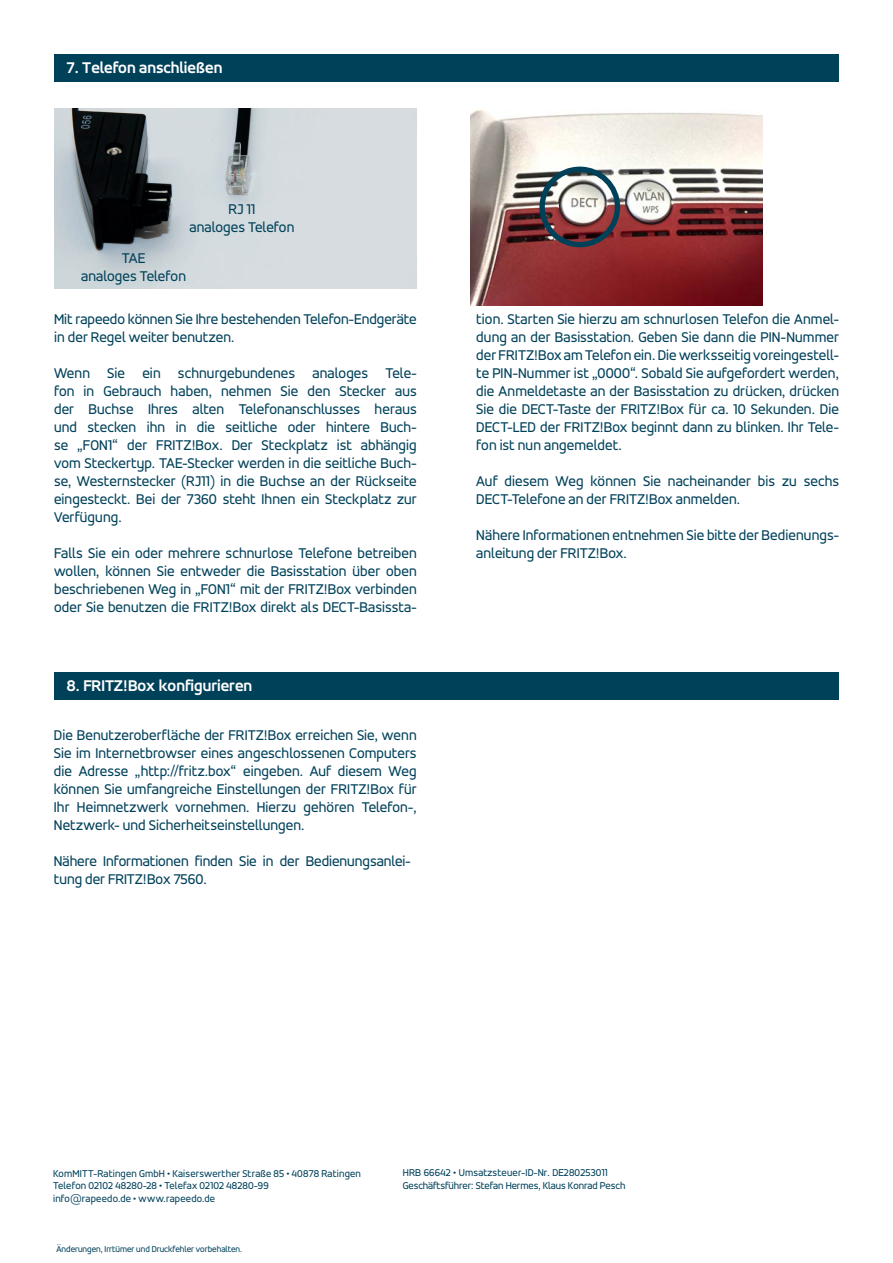
<style>
.page{position:relative;width:893px;height:1263px;background:#fff}
.page>*{position:absolute;margin:0;border:0;box-sizing:border-box;transform-origin:0 0}
.t1{font:700 16.5px "Accord Alternate";color:#fff}
.Text{font:15px/18px "Accord Alternate";letter-spacing:.01em;color:#00415a}
.t2{font:10.5px "Accord Alternate";letter-spacing:.02em;color:#00415a}
.t3{font:10.5px/12.6px "Accord Alternate";color:#00415a}
.t4{font:9px "Accord Alternate";color:#00415a}
</style>
<div class="page">
<img style="left:471px;top:110px;width:291px;height:196px">
<div style="left:54px;top:54px;width:785px;height:27px;background:#00415a"></div>
<div style="left:539px;top:167px;width:81px;height:80px;border:5px solid #00415a;border-radius:50%"></div>
<div style="left:54px;top:673px;width:785px;height:27px;background:#00415a"></div>
<img style="left:54px;top:108px;width:363px;height:180px">
<p class="t1" style="left:67px;top:58px;width:157px">7. Telefon anschließen</p>
<p class="Text" style="left:228px;top:200px;width:28px">RJ 11</p>
<p class="Text" style="left:189px;top:218px;width:106px">analoges Telefon</p>
<p class="Text" style="left:122px;top:249px;width:25px">TAE</p>
<p class="Text" style="left:81px;top:267px;width:106px">analoges Telefon</p>
<p class="Text" style="left:54px;top:310px;width:364px">Mit rapeedo können Sie Ihre bestehenden Telefon-Endgeräte in der Regel weiter benutzen.</p>
<p class="Text" style="left:54px;top:364px;width:364px;text-align:justify">Wenn Sie ein schnurgebundenes analoges Tele&shy;fon in Gebrauch haben, nehmen Sie den Stecker aus der Buchse Ihres alten Telefonanschlusses heraus und stecken ihn in die seitliche oder hintere Buch&shy;se „FON1“ der FRITZ!Box. Der Steckplatz ist abhängig vom Steckertyp. TAE-Stecker werden in die seitliche Buch&shy;se, Westernstecker (RJ11) in die Buchse an der Rückseite eingesteckt. Bei der 7360 steht Ihnen ein Steckplatz zur Verfügung.</p>
<p class="Text" style="left:54px;top:544px;width:364px;text-align:justify">Falls Sie ein oder mehrere schnurlose Telefone betreiben wollen, können Sie entweder die Basisstation über oben beschriebenen Weg in „FON1“ mit der FRITZ!Box verbinden oder Sie benutzen die FRITZ!Box direkt als DECT-Basissta-</p>
<p class="t1" style="left:67px;top:676px;width:187px">8. FRITZ!Box konfigurieren</p>
<p class="Text" style="left:54px;top:726px;width:364px;text-align:justify">Die Benutzeroberfläche der FRITZ!Box erreichen Sie, wenn Sie im Internetbrowser eines angeschlossenen Computers die Adresse „http://fritz.box“ eingeben. Auf diesem Weg können Sie umfangreiche Einstellungen der FRITZ!Box für Ihr Heimnetzwerk vornehmen. Hierzu gehören Telefon-, Netzwerk- und Sicherheitseinstellungen.</p>
<p class="Text" style="left:54px;top:852px;width:358px">Nähere Informationen finden Sie in der Bedienungsanlei&shy;tung der FRITZ!Box 7560.</p>
<p class="Text" style="left:476px;top:310px;width:364px;text-align:justify">tion. Starten Sie hierzu am schnurlosen Telefon die Anmel&shy;dung an der Basisstation. Geben Sie dann die PIN-Nummer der FRITZ!Box am Telefon ein. Die werksseitig voreingestell&shy;te PIN-Nummer ist „0000“. Sobald Sie aufgefordert werden, die Anmeldetaste an der Basisstation zu drücken, drücken Sie die DECT-Taste der FRITZ!Box für ca. 10 Sekunden. Die DECT-LED der FRITZ!Box beginnt dann zu blinken. Ihr Tele&shy;fon ist nun angemeldet.</p>
<p class="Text" style="left:476px;top:472px;width:364px">Auf diesem Weg können Sie nacheinander bis zu sechs<br>DECT-Telefone an der FRITZ!Box anmelden.</p>
<p class="Text" style="left:476px;top:526px;width:364px">Nähere Informationen entnehmen Sie bitte der Bedienungs&shy;anleitung der FRITZ!Box.</p>
<p class="t2" style="left:53px;top:1167px;width:309px">KomMITT-Ratingen GmbH • Kaiserswerther Straße 85 • 40878 Ratingen</p>
<p class="t2" style="left:53px;top:1180px;width:217px">Telefon 02102 48280-28 • Telefax 02102 48280-99</p>
<p class="t2" style="left:53px;top:1192px;width:164px">info@rapeedo.de • www.rapeedo.de</p>
<p class="t4" style="left:56px;top:1244px;width:187px">Änderungen, Irrtümer und Druckfehler vorbehalten.</p>
<p class="t3" style="left:403px;top:1166px;width:224px">HRB 66642 • Umsatzsteuer-ID-Nr. DE280253011<br>Geschäftsführer: Stefan Hermes, Klaus Konrad Pesch</p>
</div>
